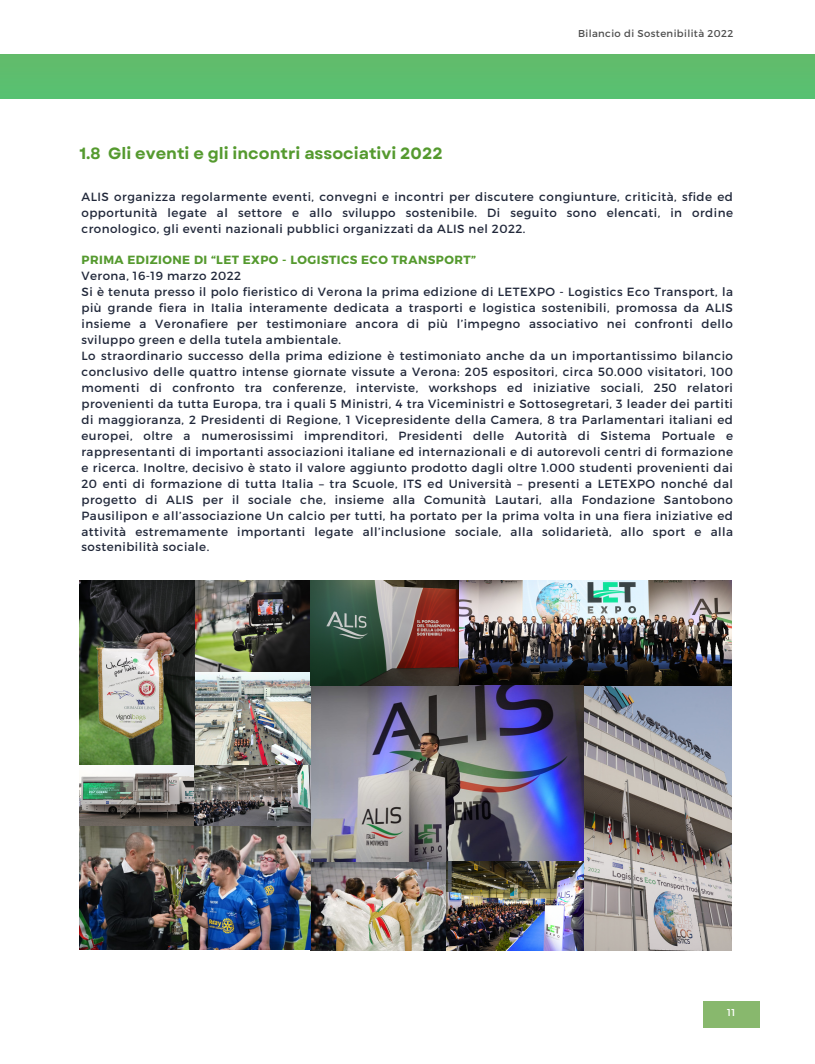
<style>
.page{position:relative;width:815px;height:1064px;background:#fff}
.page>*{position:absolute;margin:0;border:0;box-sizing:border-box;transform-origin:0 0}
.t1{font:700 16.25px "Garet";color:#559a2f}
.t2{font:11.88px/15.9px "Montserrat";letter-spacing:.04em;color:#21283a;text-align:justify}
.t3{font:700 11.88px "Montserrat";letter-spacing:.04em;color:#559a2f}
.t4{font:10px "Montserrat";letter-spacing:.04em;color:#4f4f4f}
.t5{font:10px "Montserrat";color:#fff}
</style>
<div class="page">
<div style="left:703px;top:1001px;width:56px;height:26px;background:#88b86d"></div>
<div style="left:0;top:55px;width:814px;height:44px;background:#5dbe6e"></div>
<img style="left:79px;top:580px;width:652px;height:369px">
<p class="t1" style="left:79px;top:142px;width:365px">1.8 Gli eventi e gli incontri associativi 2022</p>
<p class="t4" style="left:578px;top:27px;width:157px">Bilancio di Sostenibilità 2022</p>
<p class="t2" style="left:81px;top:188px;width:653px">ALIS organizza regolarmente eventi, convegni e incontri per discutere congiunture, criticità, sfide ed opportunità legate al settore e allo sviluppo sostenibile. Di seguito sono elencati, in ordine cronologico, gli eventi nazionali pubblici organizzati da ALIS nel 2022.</p>
<p class="t3" style="left:81px;top:252px;width:396px">PRIMA EDIZIONE DI “LET EXPO - LOGISTICS ECO TRANSPORT”</p>
<p class="t2" style="left:81px;top:267px;width:161px">Verona, 16-19 marzo 2022</p>
<p class="t2" style="left:81px;top:283px;width:653px">Si è tenuta presso il polo fieristico di Verona la prima edizione di LETEXPO - Logistics Eco Transport, la più grande fiera in Italia interamente dedicata a trasporti e logistica sostenibili, promossa da ALIS insieme a Veronafiere per testimoniare ancora di più l’impegno associativo nei confronti dello sviluppo green e della tutela ambientale.</p>
<p class="t2" style="left:81px;top:347px;width:653px">Lo straordinario successo della prima edizione è testimoniato anche da un importantissimo bilancio conclusivo delle quattro intense giornate vissute a Verona: 205 espositori, circa 50.000 visitatori, 100 momenti di confronto tra conferenze, interviste, workshops ed iniziative sociali, 250 relatori provenienti da tutta Europa, tra i quali 5 Ministri, 4 tra Viceministri e Sottosegretari, 3 leader dei partiti di maggioranza, 2 Presidenti di Regione, 1 Vicepresidente della Camera, 8 tra Parlamentari italiani ed europei, oltre a numerosissimi imprenditori, Presidenti delle Autorità di Sistema Portuale e rappresentanti di importanti associazioni italiane ed internazionali e di autorevoli centri di formazione e ricerca. Inoltre, decisivo è stato il valore aggiunto prodotto dagli oltre 1.000 studenti provenienti dai 20 enti di formazione di tutta Italia – tra Scuole, ITS ed Università – presenti a LETEXPO nonché dal progetto di ALIS per il sociale che, insieme alla Comunità Lautari, alla Fondazione Santobono Pausilipon e all’associazione Un calcio per tutti, ha portato per la prima volta in una fiera iniziative ed attività estremamente importanti legate all’inclusione sociale, alla solidarietà, allo sport e alla sostenibilità sociale.</p>
<p class="t5" style="left:727px;top:1005px;width:10px">11</p>
</div>
